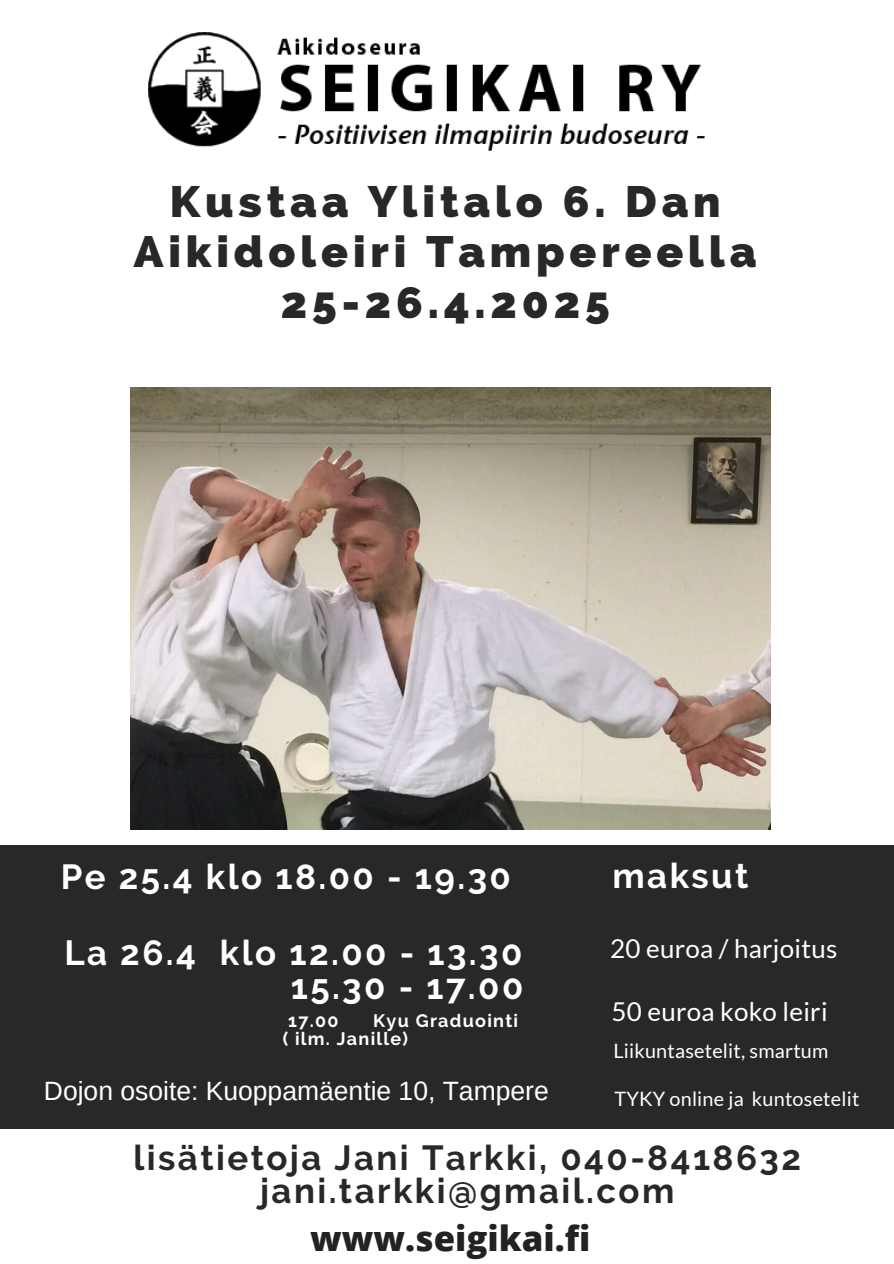
<style>
.page{position:relative;width:894px;height:1264px;background:#fff}
.page>*{position:absolute;margin:0;border:0;box-sizing:border-box;transform-origin:0 0}
.t1{font:800 44.1px/50.6px "Raleway";letter-spacing:.11em;color:#282828;text-align:center}
.t2{font:700 34.8px/33.8px "Raleway";letter-spacing:.07em;color:#fff;text-align:right}
.t3{font:700 34.8px/33.8px "Raleway";letter-spacing:.07em;color:#282828;text-align:center}
.t4{font:800 34.8px "Open Sans";color:#222}
.t5{font:26.4px "Arimo";color:#fff}
.t6{font:25.95px "Lato";letter-spacing:.01em;color:#fff}
.t7{font:19.8px "Lato";letter-spacing:.01em;color:#fff}
.t8{font:700 18px/18px "Raleway";letter-spacing:.07em;color:#fff}
</style>
<div class="page">
<div style="left:0;top:846px;width:893px;height:282px;background:#282828"></div>
<img style="left:148px;top:32px;width:556px;height:119px">
<img style="left:130px;top:387px;width:640px;height:442px">
<p class="t1" style="left:134px;top:176px;width:624px">Kustaa Ylitalo 6. Dan<br>Aikidoleiri Tampereella<br>25-26.4.2025</p>
<h4 class="t2" style="left:61px;top:859px;width:451px">Pe 25.4 klo 18.00 - 19.30</h4>
<p class="t2" style="left:64px;top:935px;width:460px">La 26.4 klo 12.00 - 13.30<br>15.30 - 17.00</p>
<h6 class="t8" style="left:282px;top:1012px;width:237px;text-indent:91px">Kyu Graduointi ( ilm. Janille)</h6>
<h6 class="t8" style="left:288px;top:1012px;width:52px">17.00</h6>
<h3 class="t5" style="left:44px;top:1076px;width:506px">Dojon osoite: Kuoppamäentie 10, Tampere</h3>
<p class="t2" style="left:612px;top:859px;width:137px">maksut</p>
<h2 class="t6" style="left:610px;top:932px;width:228px">20 euroa / harjoitus</h2>
<h2 class="t6" style="left:611px;top:995px;width:217px">50 euroa koko leiri</h2>
<h3 class="t7" style="left:613px;top:1038px;width:216px">Liikuntasetelit, smartum</h3>
<h5 class="t7" style="left:614px;top:1086px;width:246px">TYKY online ja kuntosetelit</h5>
<p class="t3" style="left:133px;top:1140px;width:669px">lisätietoja Jani Tarkki, 040-8418632 jani.tarkki@gmail.com</p>
<h3 class="t4" style="left:310px;top:1213px;width:282px">www.seigikai.fi</h3>
</div>
